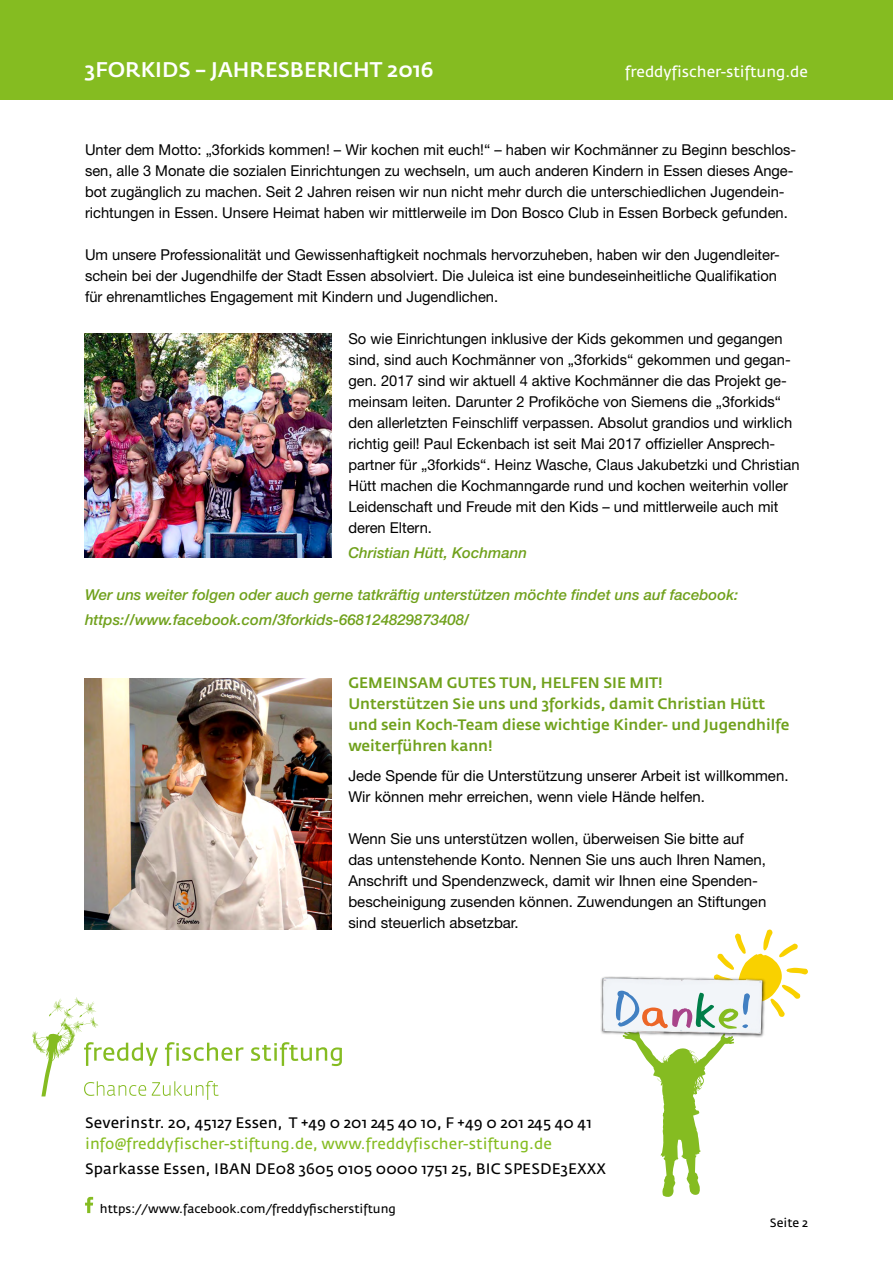
<style>
.page{position:relative;width:893px;height:1263px;background:#fff}
.page>*{position:absolute;margin:0;border:0;box-sizing:border-box;transform-origin:0 0}
.t1{font:500 21px "Fedra Sans";color:#fff}
.t2{font:15px/21px "Helvetica Neue";color:#000}
.t3{font:italic 500 15px/25.2px "Helvetica Neue";color:#70a11c}
.t4{font:500 15px/21px "Fedra Sans";color:#70a11c}
.t5{font:15px "Fedra Sans";letter-spacing:.01em;color:#000}
.t6{font:15px "Fedra Sans";letter-spacing:.01em;color:#85bc21}
.t7{font:15px "Fedra Sans";color:#fff}
.t8{font:12px "Fedra Sans";color:#000}
</style>
<div class="page">
<img style="left:600px;top:976px;width:16px;height:58px">
<svg style="left:616px;top:929px;width:192px;height:268px"></svg>
<div style="left:0;top:0;width:893px;height:99px;background:#85bc21"></div>
<svg style="left:251px;top:1042px;width:91px;height:24px"></svg>
<svg style="left:32px;top:997px;width:212px;height:103px"></svg>
<svg style="left:85px;top:1197px;width:8px;height:16px"></svg>
<img style="left:85px;top:333px;width:246px;height:225px">
<img style="left:85px;top:679px;width:246px;height:250px">
<h1 class="t1" style="left:85px;top:57px;width:350px">3FORKIDS – JAHRESBERICHT 2016</h1>
<p class="t7" style="left:625px;top:63px;width:184px">freddyfischer-stiftung.de</p>
<p class="t2" style="left:85px;top:139px;width:713px">Unter dem Motto: „3forkids kommen! – Wir kochen mit euch!“ – haben wir Kochmänner zu Beginn beschlos&shy;sen, alle 3 Monate die sozialen Einrichtungen zu wechseln, um auch anderen Kindern in Essen dieses Ange&shy;bot zugänglich zu machen. Seit 2 Jahren reisen wir nun nicht mehr durch die unterschiedlichen Jugendein&shy;richtungen in Essen. Unsere Heimat haben wir mittlerweile im Don Bosco Club in Essen Borbeck gefunden.</p>
<p class="t2" style="left:85px;top:244px;width:696px">Um unsere Professionalität und Gewissenhaftigkeit nochmals hervorzuheben, haben wir den Jugendleiter&shy;schein bei der Jugendhilfe der Stadt Essen absolviert. Die Juleica ist eine bundeseinheitliche Qualifikation für ehrenamtliches Engagement mit Kindern und Jugendlichen.</p>
<p class="t2" style="left:348px;top:328px;width:453px">So wie Einrichtungen inklusive der Kids gekommen und gegangen sind, sind auch Kochmänner von „3forkids“ gekommen und gegan&shy;gen. 2017 sind wir aktuell 4 aktive Kochmänner die das Projekt ge&shy;meinsam leiten. Darunter 2 Profiköche von Siemens die „3forkids“ den allerletzten Feinschliff verpassen. Absolut grandios und wirklich richtig geil! Paul Eckenbach ist seit Mai 2017 offizieller Ansprech&shy;partner für „3forkids“. Heinz Wasche, Claus Jakubetzki und Christian Hütt machen die Kochmanngarde rund und kochen weiterhin voller Leidenschaft und Freude mit den Kids – und mittlerweile auch mit deren Eltern.</p>
<p class="t3" style="left:348px;top:540px;width:180px">Christian Hütt, Kochmann</p>
<p class="t3" style="left:85px;top:582px;width:655px">Wer uns weiter folgen oder auch gerne tatkräftig unterstützen möchte findet uns auf facebook: https://www.facebook.com/3forkids-668124829873408/</p>
<p class="t4" style="left:348px;top:673px;width:442px">GEMEINSAM GUTES TUN, HELFEN SIE MIT!<br>Unterstützen Sie uns und 3forkids, damit Christian Hütt und sein Koch-Team diese wichtige Kinder- und Jugendhilfe weiterführen kann!</p>
<p class="t2" style="left:348px;top:765px;width:442px">Jede Spende für die Unterstützung unserer Arbeit ist willkommen.<br>Wir können mehr erreichen, wenn viele Hände helfen.</p>
<p class="t2" style="left:348px;top:828px;width:419px">Wenn Sie uns unterstützen wollen, überweisen Sie bitte auf das untenstehende Konto. Nennen Sie uns auch Ihren Namen, Anschrift und Spendenzweck, damit wir Ihnen eine Spenden&shy;bescheinigung zusenden können. Zuwendungen an Stiftungen sind steuerlich absetzbar.</p>
<p class="t5" style="left:85px;top:1115px;width:508px">Severinstr. 20, 45127 Essen, T +49 0 201 245 40 10, F +49 0 201 245 40 41</p>
<p class="t6" style="left:85px;top:1136px;width:468px">info@freddyfischer-stiftung.de, www.freddyfischer-stiftung.de</p>
<p class="t5" style="left:85px;top:1161px;width:522px">Sparkasse Essen, IBAN DE08 3605 0105 0000 1751 25, BIC SPESDE3EXXX</p>
<p class="t8" style="left:100px;top:1202px;width:298px">https://www.facebook.com/freddyfischerstiftung</p>
<p class="t8" style="left:770px;top:1216px;width:40px">Seite 2</p>
</div>
